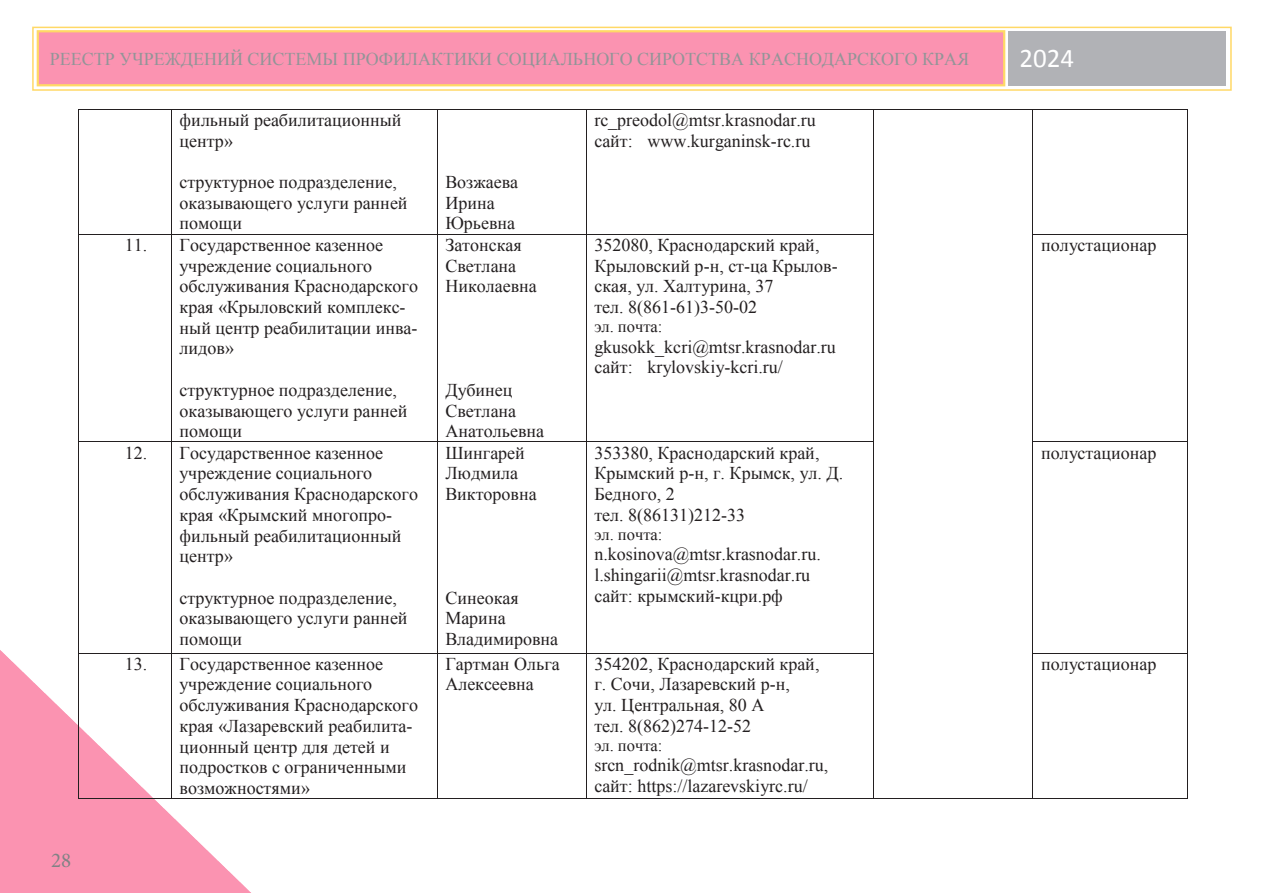
<style>
.page{position:relative;width:1263px;height:893px;background:#fff}
.page>*{position:absolute;margin:0;border:0;box-sizing:border-box;transform-origin:0 0}
.t1{font:27px "Calibri";color:#fff}
.t2{font:21px "Minion Pro";color:#808285}
.t3{font:18px/20.7px "Times New Roman";color:#231f20}
.t4{font:18px "Times New Roman";color:#939598}
.t5{font:16.5px "Times New Roman";color:#231f20}
</style>
<div class="page">
<img style="left:0;top:650px;width:251px;height:243px">
<div style="left:38px;top:31px;width:966px;height:54px;background:#fb93b1"></div>
<div style="left:37px;top:30px;width:968px;height:56px;border:2px solid #ffd966"></div>
<div style="left:1008px;top:31px;width:218px;height:54px;background:#b1b2b6"></div>
<div style="left:32px;top:27px;width:1200px;height:64px;border:2px solid #ffd966"></div>
<hr style="left:79px;top:109px;width:92px;height:1px;background:#231f20">
<hr style="left:172px;top:109px;width:265px;height:1px;background:#231f20">
<hr style="left:438px;top:109px;width:148px;height:1px;background:#231f20">
<hr style="left:587px;top:109px;width:286px;height:1px;background:#231f20">
<hr style="left:874px;top:109px;width:158px;height:1px;background:#231f20">
<hr style="left:1033px;top:109px;width:154px;height:1px;background:#231f20">
<hr style="left:78px;top:109px;width:1px;height:125px;background:#231f20">
<hr style="left:171px;top:109px;width:1px;height:125px;background:#231f20">
<hr style="left:437px;top:109px;width:1px;height:125px;background:#231f20">
<hr style="left:586px;top:109px;width:1px;height:125px;background:#231f20">
<hr style="left:873px;top:109px;width:1px;height:125px;background:#231f20">
<hr style="left:1032px;top:109px;width:1px;height:125px;background:#231f20">
<hr style="left:1187px;top:109px;width:1px;height:125px;background:#231f20">
<hr style="left:79px;top:234px;width:92px;height:1px;background:#231f20">
<hr style="left:172px;top:234px;width:265px;height:1px;background:#231f20">
<hr style="left:438px;top:234px;width:148px;height:1px;background:#231f20">
<hr style="left:587px;top:234px;width:286px;height:1px;background:#231f20">
<hr style="left:1033px;top:234px;width:154px;height:1px;background:#231f20">
<hr style="left:78px;top:235px;width:1px;height:207px;background:#231f20">
<hr style="left:171px;top:235px;width:1px;height:207px;background:#231f20">
<hr style="left:437px;top:235px;width:1px;height:207px;background:#231f20">
<hr style="left:586px;top:235px;width:1px;height:207px;background:#231f20">
<hr style="left:873px;top:235px;width:1px;height:207px;background:#231f20">
<hr style="left:1032px;top:235px;width:1px;height:207px;background:#231f20">
<hr style="left:1187px;top:235px;width:1px;height:207px;background:#231f20">
<hr style="left:79px;top:442px;width:92px;height:1px;background:#231f20">
<hr style="left:172px;top:442px;width:265px;height:1px;background:#231f20">
<hr style="left:438px;top:442px;width:148px;height:1px;background:#231f20">
<hr style="left:587px;top:442px;width:286px;height:1px;background:#231f20">
<hr style="left:1033px;top:442px;width:154px;height:1px;background:#231f20">
<hr style="left:78px;top:442px;width:1px;height:211px;background:#231f20">
<hr style="left:171px;top:442px;width:1px;height:211px;background:#231f20">
<hr style="left:437px;top:442px;width:1px;height:211px;background:#231f20">
<hr style="left:586px;top:442px;width:1px;height:211px;background:#231f20">
<hr style="left:873px;top:442px;width:1px;height:211px;background:#231f20">
<hr style="left:1032px;top:442px;width:1px;height:211px;background:#231f20">
<hr style="left:1187px;top:442px;width:1px;height:211px;background:#231f20">
<hr style="left:79px;top:653px;width:92px;height:1px;background:#231f20">
<hr style="left:172px;top:653px;width:265px;height:1px;background:#231f20">
<hr style="left:438px;top:653px;width:148px;height:1px;background:#231f20">
<hr style="left:587px;top:653px;width:286px;height:1px;background:#231f20">
<hr style="left:1033px;top:653px;width:154px;height:1px;background:#231f20">
<hr style="left:78px;top:653px;width:1px;height:145px;background:#231f20">
<hr style="left:79px;top:798px;width:92px;height:1px;background:#231f20">
<hr style="left:171px;top:653px;width:1px;height:145px;background:#231f20">
<hr style="left:172px;top:798px;width:265px;height:1px;background:#231f20">
<hr style="left:437px;top:653px;width:1px;height:145px;background:#231f20">
<hr style="left:438px;top:798px;width:148px;height:1px;background:#231f20">
<hr style="left:586px;top:653px;width:1px;height:145px;background:#231f20">
<hr style="left:587px;top:798px;width:286px;height:1px;background:#231f20">
<hr style="left:873px;top:653px;width:1px;height:145px;background:#231f20">
<hr style="left:874px;top:798px;width:158px;height:1px;background:#231f20">
<hr style="left:1032px;top:653px;width:1px;height:145px;background:#231f20">
<hr style="left:1033px;top:798px;width:154px;height:1px;background:#231f20">
<hr style="left:1187px;top:653px;width:1px;height:145px;background:#231f20">
<p class="t4" style="left:50px;top:47px;width:921px">РЕЕСТР УЧРЕЖДЕНИЙ СИСТЕМЫ ПРОФИЛАКТИКИ СОЦИАЛЬНОГО СИРОТСТВА КРАСНОДАРСКОГО КРАЯ</p>
<p class="t1" style="left:1019px;top:41px;width:56px">2024</p>
<p class="t2" style="left:51px;top:846px;width:22px">28</p>
<p class="t3" style="left:180px;top:109px;width:223px">фильный реабилитационный центр»</p>
<p class="t3" style="left:180px;top:171px;width:229px">структурное подразделение, оказывающего услуги ранней помощи</p>
<p class="t3" style="left:445px;top:171px;width:74px">Возжаева<br>Ирина<br>Юрьевна</p>
<p class="t3" style="left:594px;top:109px;width:223px">rc_preodol@mtsr.krasnodar.ru сайт: www.kurganinsk-rc.ru</p>
<p class="t3" style="left:180px;top:234px;width:240px;text-indent:-55px">11. Государственное казенное учреждение социального обслуживания Краснодарского края «Крыловский комплекс&shy;ный центр реабилитации инва&shy;лидов»</p>
<p class="t3" style="left:180px;top:379px;width:229px">структурное подразделение, оказывающего услуги ранней помощи</p>
<p class="t3" style="left:445px;top:234px;width:93px">Затонская<br>Светлана<br>Николаевна</p>
<p class="t3" style="left:445px;top:379px;width:100px">Дубинец<br>Светлана<br>Анатольевна</p>
<p class="t3" style="left:594px;top:234px;width:245px">352080, Краснодарский край,<br>Крыловский р-н, ст-ца Крылов&shy;ская, ул. Халтурина, 37<br>тел. 8(861-61)3-50-02</p>
<p class="t5" style="left:594px;top:316px;width:70px">эл. почта:</p>
<p class="t3" style="left:594px;top:336px;width:243px">gkusokk_kcri@mtsr.krasnodar.ru сайт: krylovskiy-kcri.ru/</p>
<p class="t3" style="left:180px;top:442px;width:240px;text-indent:-55px">12. Государственное казенное учреждение социального обслуживания Краснодарского края «Крымский многопро&shy;фильный реабилитационный центр»</p>
<p class="t3" style="left:180px;top:587px;width:229px">структурное подразделение, оказывающего услуги ранней помощи</p>
<p class="t3" style="left:445px;top:442px;width:93px">Шингарей<br>Людмила<br>Викторовна</p>
<p class="t3" style="left:445px;top:587px;width:114px">Синеокая<br>Марина<br>Владимировна</p>
<p class="t3" style="left:594px;top:442px;width:250px">353380, Краснодарский край,<br>Крымский р-н, г. Крымск, ул. Д.<br>Бедного, 2<br>тел. 8(86131)212-33</p>
<p class="t5" style="left:594px;top:523px;width:70px">эл. почта:</p>
<p class="t3" style="left:594px;top:544px;width:228px">n.kosinova@mtsr.krasnodar.ru. l.shingarii@mtsr.krasnodar.ru сайт: крымский-кцри.рф</p>
<p class="t3" style="left:180px;top:653px;width:240px;text-indent:-55px">13. Государственное казенное учреждение социального обслуживания Краснодарского края «Лазаревский реабилита&shy;ционный центр для детей и подростков с ограниченными возможностями»</p>
<p class="t3" style="left:445px;top:653px;width:116px">Гартман Ольга<br>Алексеевна</p>
<p class="t3" style="left:594px;top:653px;width:227px">354202, Краснодарский край, г. Сочи, Лазаревский р-н,<br>ул. Центральная, 80 А<br>тел. 8(862)274-12-52</p>
<p class="t5" style="left:594px;top:734px;width:70px">эл. почта:</p>
<p class="t3" style="left:594px;top:755px;width:235px">srcn_rodnik@mtsr.krasnodar.ru, сайт: https://lazarevskiyrc.ru/</p>
<p class="t3" style="left:1041px;top:234px;width:117px">полустационар</p>
<p class="t3" style="left:1041px;top:442px;width:117px">полустационар</p>
<p class="t3" style="left:1041px;top:653px;width:117px">полустационар</p>
</div>
